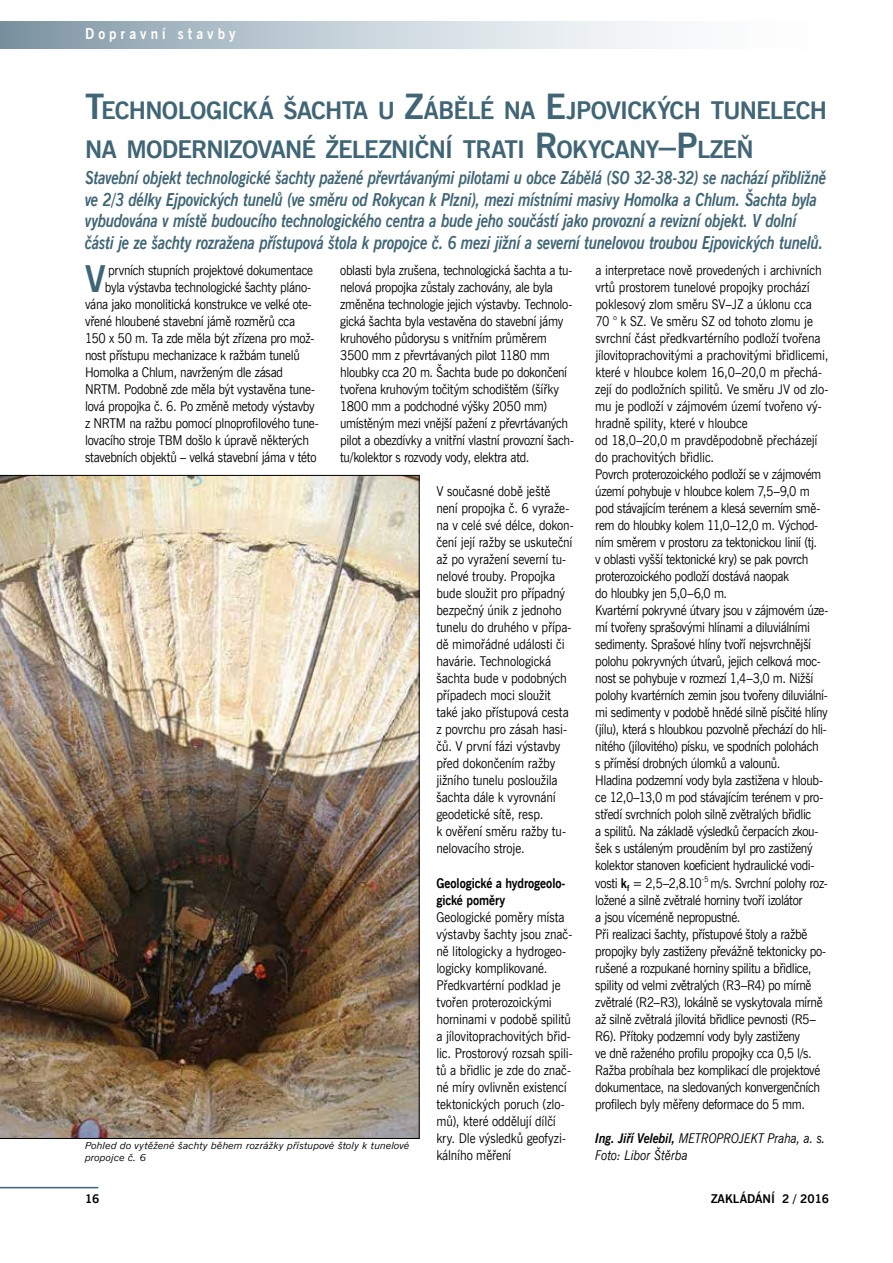
<style>
.page{position:relative;width:893px;height:1263px;background:#fff}
.page>*{position:absolute;margin:0;border:0;box-sizing:border-box;transform-origin:0 0}
.t1{font:700 36.9px "News Gothic AT";color:#3f6576;scale:.9 1}
.t2{font:700 24.15px/39px "News Gothic AT";letter-spacing:-.035em;color:#3f6576}
.t3{font:italic 700 18px/21.6px "News Gothic AT";letter-spacing:-.015em;color:#3f6576;scale:.83 1}
.t4{font:700 15px "News Gothic AT";letter-spacing:.3em;color:#fff;scale:.9 1}
.t5{font:13.5px/17px "News Gothic AT";letter-spacing:-.02em;color:#000;scale:.9 1}
.t6{font:italic 13.5px/17px "News Gothic AT";letter-spacing:-.015em;color:#000;scale:.9 1}
.t7{font:700 13.5px/17px "News Gothic AT";letter-spacing:-.005em;color:#000;scale:.9 1}
.t8{font:700 12px "News Gothic AT";color:#000}
.t9{font:italic 9.75px/11.7px "News Gothic AT";letter-spacing:-.005em;color:#000;scale:1.11 1}
.s1{font-size:34.5px}
.s2{font-weight:700}
</style>
<div class="page">
<svg style="left:0;top:21px;width:663px;height:28px;background:#bfccd4"></svg>
<img style="left:0;top:475px;width:419px;height:664px">
<hr style="left:0;top:1187px;width:98px;height:1px;background:#3f6576">
<p class="t4" style="left:85px;top:25px;width:169px">Dopravní stavby</p>
<h2 class="t2" style="left:85px;top:90px;width:743px"><span class="s1">T</span>ECHNOLOGICKÁ ŠACHTA U <span class="s1">Z</span>ÁBĚLÉ NA <span class="s1">E</span>JPOVICKÝCH TUNELECH<br>NA MODERNIZOVANÉ ŽELEZNIČNÍ TRATI <span class="s1">R</span>OKYCANY<span class="s1">–P</span>LZEŇ</h2>
<p class="t3" style="left:85px;top:167px;width:895px">Stavební objekt technologické šachty pažené převrtávanými pilotami u obce Zábělá (SO 32-38-32) se nachází přibližně ve 2/3 délky Ejpovických tunelů (ve směru od Rokycan k Plzni), mezi místními masivy Homolka a Chlum. Šachta byla vybudována v místě budoucího technologického centra a bude jeho součástí jako provozní a revizní objekt. V dolní části je ze šachty rozražena přístupová štola k propojce č. 6 mezi jižní a severní tunelovou troubou Ejpovických tunelů.</p>
<p class="t5" style="left:595px;top:262px;width:261px">a interpretace nově provedených i archivních vrtů prostorem tunelové propojky prochází poklesový zlom směru SV–JZ a úklonu cca 70 ° k SZ. Ve směru SZ od tohoto zlomu je svrchní část předkvartérního podloží tvořena jílovitoprachovitými a prachovitými břidlicemi, které v hloubce kolem 16,0–20,0 m přechá&shy;zejí do podložních spilitů. Ve směru JV od zlo&shy;mu je podloží v zájmovém území tvořeno vý&shy;hradně spility, které v hloubce<br>od 18,0–20,0 m pravděpodobně přecházejí do prachovitých břidlic.<br>Povrch proterozoického podloží se v zájmovém území pohybuje v hloubce kolem 7,5–9,0 m pod stávajícím terénem a klesá severním smě&shy;rem do hloubky kolem 11,0–12,0 m. Východ&shy;ním směrem v prostoru za tektonickou linií (tj.<br>v oblasti vyšší tektonické kry) se pak povrch proterozoického podloží dostává naopak<br>do hloubky jen 5,0–6,0 m.<br>Kvartérní pokryvné útvary jsou v zájmovém úze&shy;mí tvořeny sprašovými hlínami a diluviálními sedimenty. Sprašové hlíny tvoří nejsvrchnější polohu pokryvných útvarů, jejich celková moc&shy;nost se pohybuje v rozmezí 1,4–3,0 m. Nižší polohy kvartérních zemin jsou tvořeny diluviální&shy;mi sedimenty v podobě hnědé silně písčité hlíny (jílu), která s hloubkou pozvolně přechází do hli&shy;nitého (jílovitého) písku, ve spodních polohách<br>s příměsí drobných úlomků a valounů.<br>Hladina podzemní vody byla zastižena v hloub&shy;ce 12,0–13,0 m pod stávajícím terénem v pro&shy;středí svrchních poloh silně zvětralých břidlic<br>a spilitů. Na základě výsledků čerpacích zkou&shy;šek s ustáleným prouděním byl pro zastižený kolektor stanoven koeficient hydraulické vodi&shy;vosti <span class="s2">k</span><sub>f</sub> = 2,5–2,8.10<sup>-5</sup> m/s. Svrchní polohy roz&shy;ložené a silně zvětralé horniny tvoří izolátor<br>a jsou víceméně nepropustné.<br>Při realizaci šachty, přístupové štoly a ražbě propojky byly zastiženy převážně tektonicky po&shy;rušené a rozpukané horniny spilitu a břidlice, spility od velmi zvětralých (R3–R4) po mírně zvětralé (R2–R3), lokálně se vyskytovala mírně až silně zvětralá jílovitá břidlice pevnosti (R5– R6). Přítoky podzemní vody byly zastiženy<br>ve dně raženého profilu propojky cca 0,5 l/s.<br>Ražba probíhala bez komplikací dle projektové dokumentace, na sledovaných konvergenčních profilech byly měřeny deformace do 5 mm.</p>
<p class="t6" style="left:595px;top:1129px;width:257px"><span class="s2">Ing. Jiří Velebil,</span> METROPROJEKT Praha, a. s.<br>Foto: Libor Štěrba</p>
<h1 class="t1" style="left:85px;top:256px;width:24px">V</h1>
<p class="t5" style="left:108px;top:262px;width:229px">prvních stupních projektové dokumentace</p>
<p class="t5" style="left:340px;top:262px;width:261px">oblasti byla zrušena, technologická šachta a tu&shy;nelová propojka zůstaly zachovány, ale byla změněna technologie jejich výstavby. Technolo&shy;gická šachta byla vestavěna do stavební jámy kruhového půdorysu s vnitřním průměrem 3500 mm z převrtávaných pilot 1180 mm hloubky cca 20 m. Šachta bude po dokončení tvořena kruhovým točitým schodištěm (šířky 1800 mm a podchodné výšky 2050 mm) umístěným mezi vnější pažení z převrtávaných pilot a obezdívky a vnitřní vlastní provozní šach&shy;tu/kolektor s rozvody vody, elektra atd.</p>
<p class="t5" style="left:436px;top:483px;width:154px">V současné době ještě není propojka č. 6 vyraže&shy;na v celé své délce, dokon&shy;čení její ražby se uskuteční až po vyražení severní tu&shy;nelové trouby. Propojka bude sloužit pro případný bezpečný únik z jednoho tunelu do druhého v přípa&shy;dě mimořádné události či havárie. Technologická šachta bude v podobných případech moci sloužit také jako přístupová cesta z povrchu pro zásah hasi&shy;čů. V první fázi výstavby před dokončením ražby jižního tunelu posloužila šachta dále k vyrovnání geodetické sítě, resp.<br>k ověření směru ražby tu&shy;nelovacího stroje.</p>
<p class="t7" style="left:436px;top:874px;width:145px">Geologické a hydrogeolo&shy;gické poměry</p>
<p class="t5" style="left:436px;top:908px;width:153px">Geologické poměry místa výstavby šachty jsou znač&shy;ně litologicky a hydrogeo&shy;logicky komplikované.<br>Předkvartérní podklad je tvořen proterozoickými horninami v podobě spilitů a jílovitoprachovitých břid&shy;lic. Prostorový rozsah spili&shy;tů a břidlic je zde do znač&shy;né míry ovlivněn existencí tektonických poruch (zlo&shy;mů), které oddělují dílčí kry. Dle výsledků geofyzi&shy;kálního měření</p>
<p class="t5" style="left:105px;top:279px;width:231px">byla výstavba technologické šachty pláno-</p>
<p class="t5" style="left:85px;top:296px;width:254px">vána jako monolitická konstrukce ve velké ote-</p>
<p class="t5" style="left:85px;top:313px;width:235px">vřené hloubené stavební jámě rozměrů cca</p>
<p class="t5" style="left:85px;top:330px;width:256px">150 x 50 m. Ta zde měla být zřízena pro mož-</p>
<p class="t5" style="left:85px;top:347px;width:240px">nost přístupu mechanizace k ražbám tunelů</p>
<p class="t5" style="left:85px;top:364px;width:222px">Homolka a Chlum, navrženým dle zásad</p>
<p class="t5" style="left:85px;top:381px;width:257px">NRTM. Podobně zde měla být vystavěna tune-</p>
<p class="t5" style="left:85px;top:398px;width:257px">lová propojka č. 6. Po změně metody výstavby</p>
<p class="t5" style="left:85px;top:415px;width:261px">z NRTM na ražbu pomocí plnoprofilového tune-</p>
<p class="t5" style="left:85px;top:432px;width:250px">lovacího stroje TBM došlo k úpravě některých</p>
<p class="t5" style="left:85px;top:449px;width:259px">stavebních objektů – velká stavební jáma v této</p>
<p class="t9" style="left:85px;top:1140px;width:294px">Pohled do vytěžené šachty během rozrážky přístupové štoly k tunelové propojce č. 6</p>
<p class="t8" style="left:85px;top:1191px;width:16px">16</p>
<p class="t8" style="left:711px;top:1191px;width:120px">ZAKLÁDÁNÍ 2 / 2016</p>
</div>
